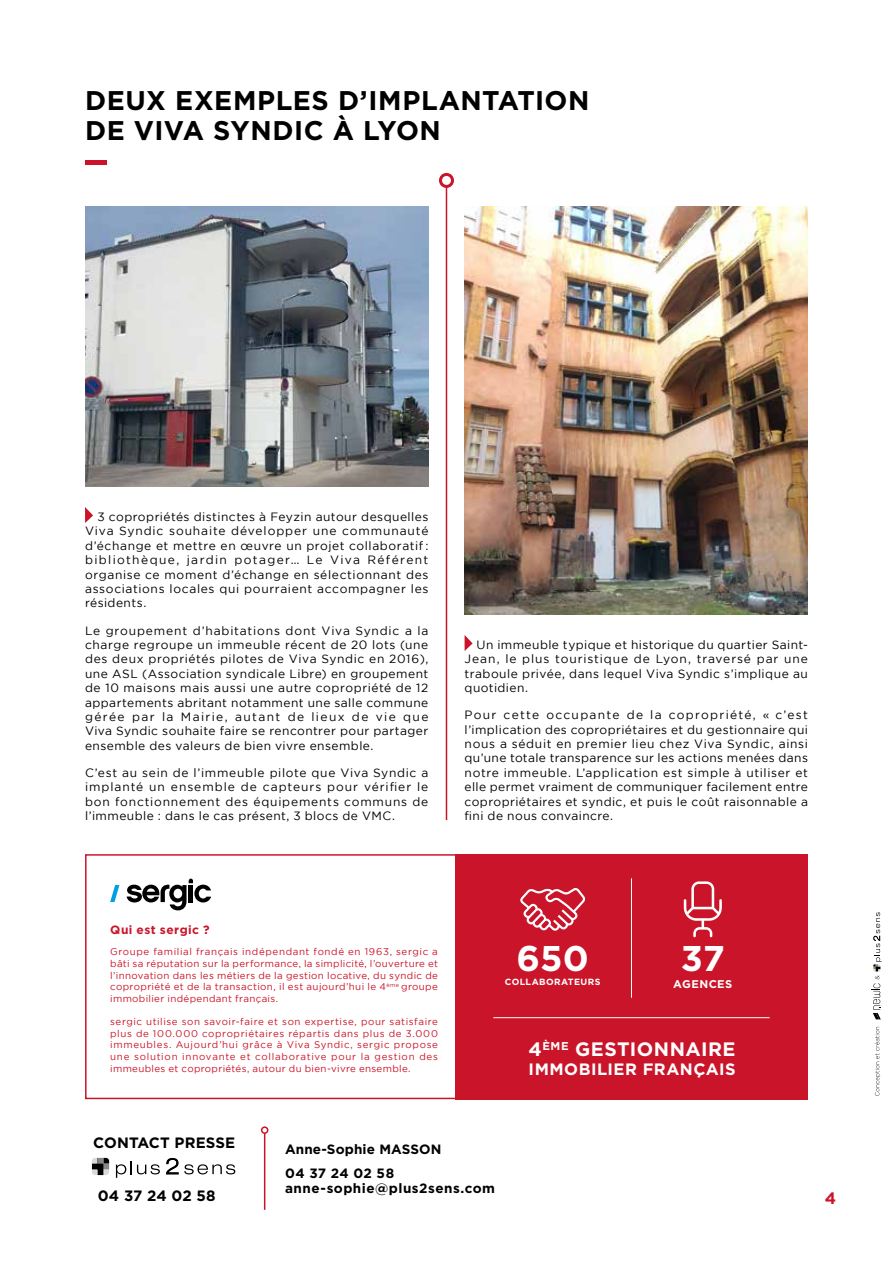
<style>
.page{position:relative;width:893px;height:1263px;background:#fff}
.page>*{position:absolute;margin:0;border:0;box-sizing:border-box;transform-origin:0 0}
.t1{font:700 35.7px "Gotham";color:#fff}
.t2{font:700 27px/30px "Gotham";letter-spacing:.02em;color:#000}
.t3{font:700 19.35px "Gotham";letter-spacing:.025em;color:#fff}
.t4{font:700 16.5px "Gotham";letter-spacing:.03em;color:#fff}
.t5{font:700 16.5px "Gotham";color:#ca1429}
.t6{font:700 15px "Gotham";letter-spacing:.01em;color:#000}
.t7{font:700 13.5px/24px "Gotham";letter-spacing:.01em;color:#000}
.t8{font:700 13.5px "Gotham";letter-spacing:.03em;color:#000}
.t9{font:12px/14.4px "Gotham";letter-spacing:.04em;color:#000;text-align:justify}
.t10{font:700 12px "Gotham";letter-spacing:.04em;color:#ca1429}
.t11{font:700 11.25px "Gotham";letter-spacing:.04em;color:#fff}
.t12{font:9.75px/11.7px "Gotham";letter-spacing:.035em;color:#ca1429;text-align:justify}
.t13{font:700 9px "Gotham";letter-spacing:.04em;color:#fff}
</style>
<div class="page">
<div style="left:85px;top:854px;width:373px;height:245px;border:2px solid #ca1429"></div>
<hr style="left:264px;top:1133px;width:1px;height:77px;background:#ca1429">
<div style="left:261px;top:1126px;width:7px;height:8px;border:2px solid #ca1429;border-radius:50%"></div>
<svg style="left:116px;top:1161px;width:44px;height:17px"></svg>
<svg style="left:166px;top:1158px;width:69px;height:16px"></svg>
<svg style="left:92px;top:1158px;width:17px;height:17px"></svg>
<div style="left:85px;top:160px;width:21px;height:5px;background:#ca1429"></div>
<svg style="left:85px;top:507px;width:8px;height:16px"></svg>
<svg style="left:465px;top:635px;width:8px;height:16px"></svg>
<img style="left:85px;top:207px;width:343px;height:280px">
<img style="left:465px;top:207px;width:343px;height:407px">
<svg style="left:875px;top:1027px;width:5px;height:69px"></svg>
<svg style="left:872px;top:912px;width:9px;height:107px"></svg>
<div style="left:455px;top:854px;width:353px;height:245px;background:#ca1429"></div>
<svg style="left:110px;top:885px;width:9px;height:17px"></svg>
<svg style="left:127px;top:878px;width:84px;height:32px"></svg>
<svg style="left:684px;top:881px;width:38px;height:56px"></svg>
<hr style="left:631px;top:878px;width:1px;height:120px;background:#fff">
<hr style="left:493px;top:1017px;width:277px;height:1px;background:#fff">
<svg style="left:520px;top:888px;width:65px;height:43px"></svg>
<hr style="left:446px;top:186px;width:1px;height:634px;background:#ca1429">
<div style="left:439px;top:173px;width:15px;height:15px;border:3px solid #ca1429;border-radius:50%"></div>
<h2 class="t2" style="left:85px;top:85px;width:506px">DEUX EXEMPLES D’IMPLANTATION<br>DE VIVA SYNDIC À LYON</h2>
<p class="t9" style="left:85px;top:509px;width:345px;text-indent:12px">3 copropriétés distinctes à Feyzin autour desquelles Viva Syndic souhaite développer une communauté d’échange et mettre en œuvre un projet collaboratif : bibliothèque, jardin potager… Le Viva Référent organise ce moment d’échange en sélectionnant des associations locales qui pourraient accompagner les résidents.</p>
<p class="t9" style="left:85px;top:623px;width:345px">Le groupement d’habitations dont Viva Syndic a la charge regroupe un immeuble récent de 20 lots (une des deux propriétés pilotes de Viva Syndic en 2016), une ASL (Association syndicale Libre) en groupement de 10 maisons mais aussi une autre copropriété de 12 appartements abritant notamment une salle commune gérée par la Mairie, autant de lieux de vie que Viva Syndic souhaite faire se rencontrer pour partager ensemble des valeurs de bien vivre ensemble.</p>
<p class="t9" style="left:85px;top:765px;width:345px">C’est au sein de l’immeuble pilote que Viva Syndic a implanté un ensemble de capteurs pour vérifier le bon fonctionnement des équipements communs de l’immeuble : dans le cas présent, 3 blocs de VMC.</p>
<p class="t9" style="left:465px;top:637px;width:345px;text-indent:12px">Un immeuble typique et historique du quartier Saint-Jean, le plus touristique de Lyon, traversé par une traboule privée, dans lequel Viva Syndic s’implique au quotidien.</p>
<p class="t9" style="left:465px;top:708px;width:345px">Pour cette occupante de la copropriété, « c’est l’implication des copropriétaires et du gestionnaire qui nous a séduit en premier lieu chez Viva Syndic, ainsi qu’une totale transparence sur les actions menées dans notre immeuble. L’application est simple à utiliser et elle permet vraiment de communiquer facilement entre copropriétaires et syndic, et puis le coût raisonnable a fini de nous convaincre.</p>
<p class="t10" style="left:110px;top:923px;width:101px">Qui est sergic ?</p>
<p class="t12" style="left:110px;top:946px;width:329px">Groupe familial français indépendant fondé en 1963, sergic a bâti sa réputation sur la performance, la simplicité, l’ouverture et l’innovation dans les métiers de la gestion locative, du syndic de copropriété et de la transaction, il est aujourd’hui le 4<sup>ème</sup> groupe immobilier indépendant français.</p>
<p class="t12" style="left:110px;top:1015px;width:329px">sergic utilise son savoir-faire et son expertise, pour satisfaire plus de 100.000 copropriétaires répartis dans plus de 3.000 immeubles. Aujourd’hui grâce à Viva Syndic, sergic propose une solution innovante et collaborative pour la gestion des immeubles et copropriétés, autour du bien-vivre ensemble.</p>
<h1 class="t1" style="left:516px;top:938px;width:74px">650</h1>
<p class="t13" style="left:505px;top:977px;width:97px">COLLABORATEURS</p>
<h1 class="t1" style="left:681px;top:938px;width:46px">37</h1>
<p class="t11" style="left:673px;top:977px;width:61px">AGENCES</p>
<h3 class="t3" style="left:529px;top:1038px;width:208px">4<sup>ÈME</sup> GESTIONNAIRE</h3>
<h3 class="t4" style="left:529px;top:1060px;width:209px">IMMOBILIER FRANÇAIS</h3>
<p class="t6" style="left:93px;top:1134px;width:143px">CONTACT PRESSE</p>
<p class="t6" style="left:98px;top:1187px;width:119px">04 37 24 02 58</p>
<p class="t7" style="left:285px;top:1137px;width:158px">Anne-Sophie MASSON<br>04 37 24 02 58</p>
<p class="t8" style="left:285px;top:1180px;width:211px">anne-sophie@plus2sens.com</p>
<h3 class="t5" style="left:825px;top:1188px;width:13px">4</h3>
</div>
